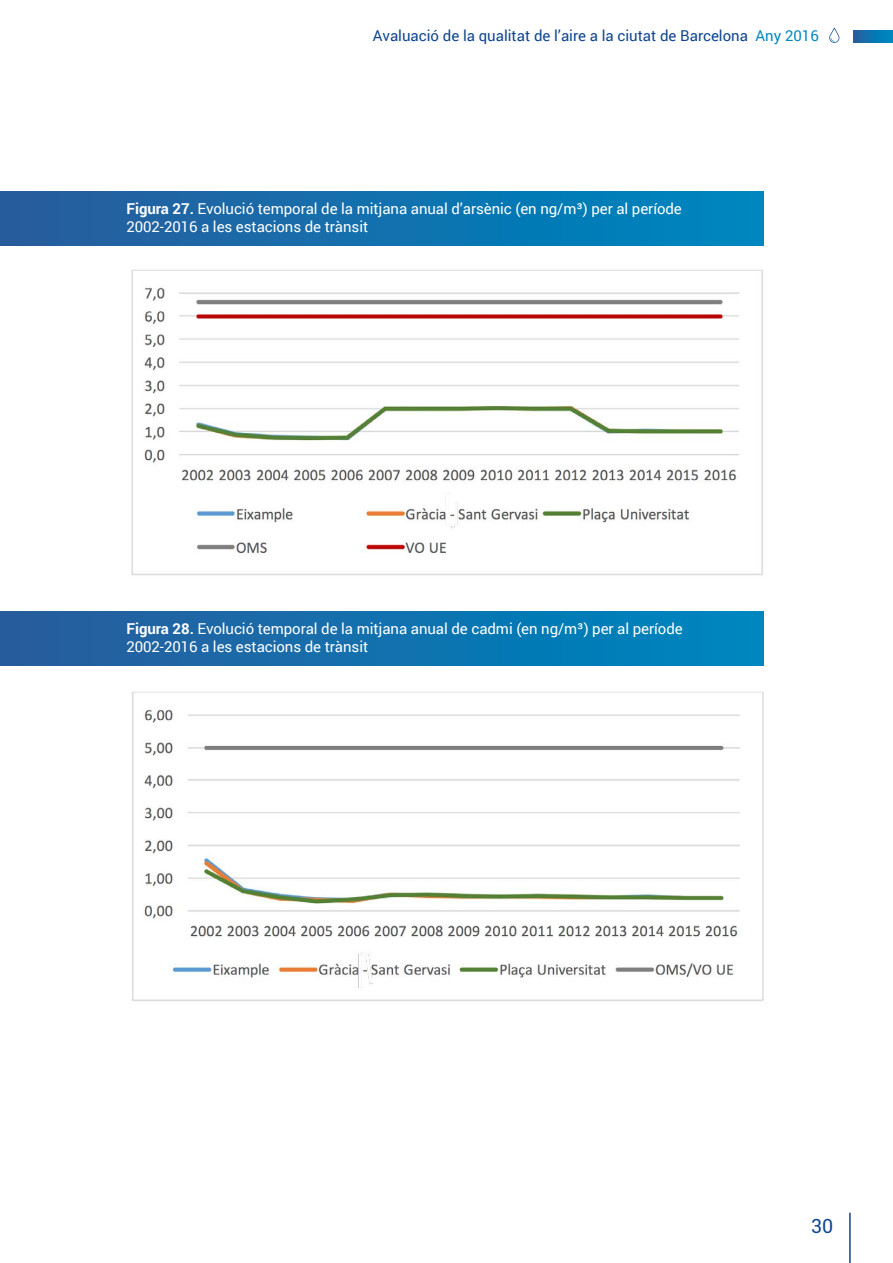
<style>
.page{position:relative;width:893px;height:1263px;background:#fff}
.page>*{position:absolute;margin:0;border:0;box-sizing:border-box;transform-origin:0 0}
.t1{font:19.5px "Roboto Slab";color:#0f458f}
.t2{font:15px/18px "Roboto";letter-spacing:-.005em;color:#fff}
.t3{font:15px "Roboto";color:#0f458f}
.s1{color:#0087c0}
.s2{font-weight:700}
</style>
<div class="page">
<hr style="left:849px;top:1213px;width:2px;height:50px;background:#0f458f">
<svg style="left:829px;top:28px;width:10px;height:15px"></svg>
<svg style="left:854px;top:30px;width:39px;height:13px"></svg>
<div style="left:0;top:191px;width:764px;height:54px;background:linear-gradient(to right,#295b9c,#0087c0)"></div>
<div style="left:0;top:612px;width:764px;height:53px;background:linear-gradient(to right,#295b9c,#0087c0)"></div>
<img style="left:131px;top:269px;width:632px;height:306px">
<img style="left:132px;top:691px;width:632px;height:311px">
<p class="t3" style="left:373px;top:27px;width:447px">Avaluació de la qualitat de l’aire a la ciutat de Barcelona <span class="s1">Any 2016</span></p>
<p class="t2" style="left:126px;top:200px;width:557px"><span class="s2">Figura 27.</span> Evolució temporal de la mitjana anual d’arsènic (en ng/m³) per al període<br>2002-2016 a les estacions de trànsit</p>
<p class="t2" style="left:126px;top:620px;width:558px"><span class="s2">Figura 28.</span> Evolució temporal de la mitjana anual de cadmi (en ng/m³) per al període<br>2002-2016 a les estacions de trànsit</p>
<h1 class="t1" style="left:811px;top:1212px;width:23px">30</h1>
</div>
